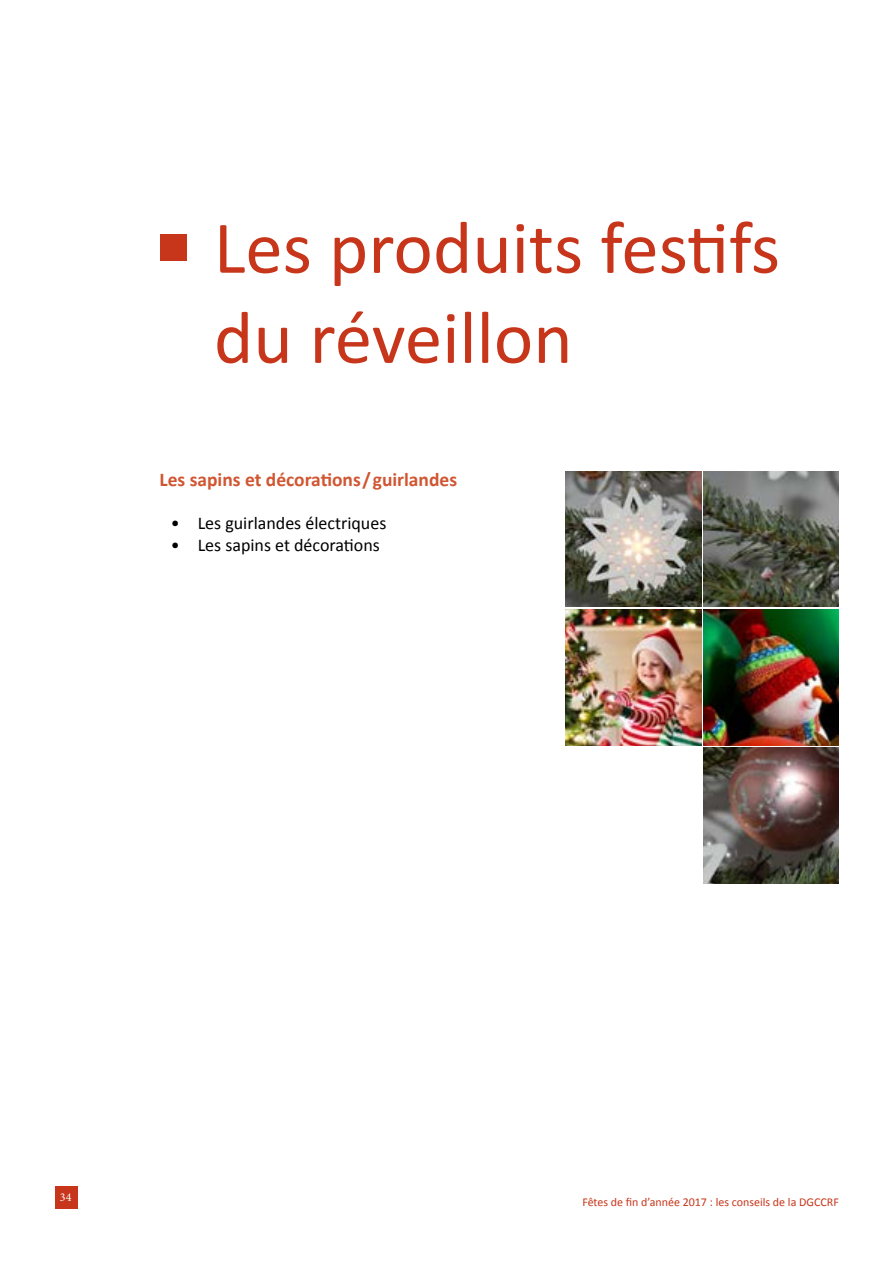
<style>
.page{position:relative;width:893px;height:1263px;background:#fff}
.page>*{position:absolute;margin:0;border:0;box-sizing:border-box;transform-origin:0 0}
.t1{font:75px/90px "Calibri";color:#c7361b}
.t2{font:700 19.5px "Calibri";color:#d05632}
.t3{font:18px "Calibri";color:#000}
.t4{font:12px "Calibri";color:#c7361b}
.t5{font:12px "Minion Pro";color:#fff}
</style>
<div class="page">
<div style="left:55px;top:1186px;width:22px;height:23px;background:#c7361b"></div>
<img style="left:566px;top:471px;width:135px;height:136px">
<img style="left:566px;top:609px;width:135px;height:136px">
<img style="left:703px;top:471px;width:136px;height:136px">
<img style="left:703px;top:609px;width:136px;height:136px">
<img style="left:703px;top:747px;width:136px;height:136px">
<div style="left:160px;top:234px;width:27px;height:27px;background:#c7361b"></div>
<h1 class="t1" style="left:214px;top:203px;width:568px">Les produits festifs du réveillon</h1>
<p class="t2" style="left:159px;top:467px;width:299px">Les sapins et décorations/guirlandes</p>
<p class="t3" style="left:171px;top:512px;width:217px">• Les guirlandes électriques</p>
<p class="t3" style="left:171px;top:533px;width:211px">• Les sapins et décorations</p>
<p class="t5" style="left:60px;top:1189px;width:13px">34</p>
<p class="t4" style="left:582px;top:1194px;width:258px">Fêtes de fin d’année 2017 : les conseils de la DGCCRF</p>
</div>
